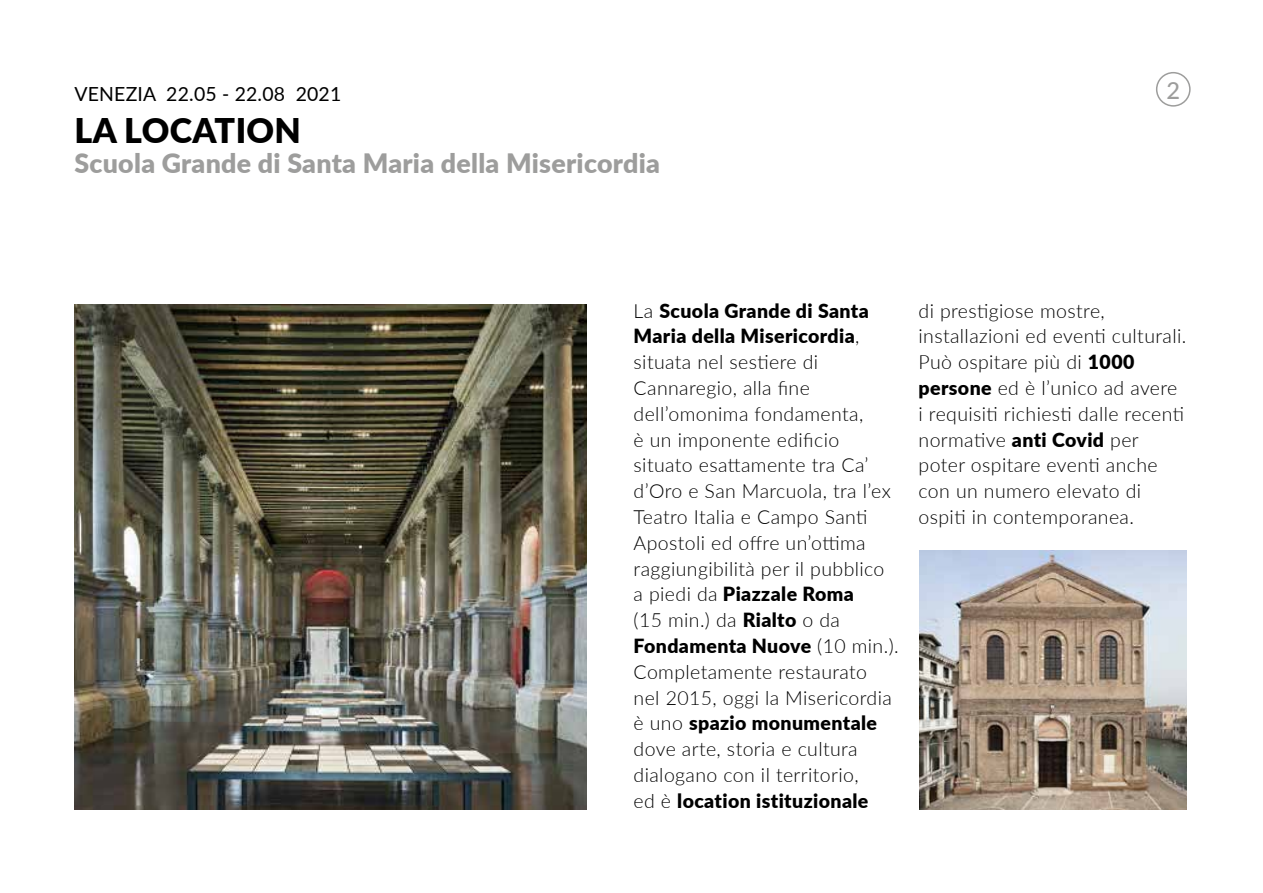
<style>
.page{position:relative;width:1263px;height:893px;background:#fff}
.page>*{position:absolute;margin:0;border:0;box-sizing:border-box;transform-origin:0 0}
.t1{font:900 34.05px "Lato";letter-spacing:.01em;color:#000}
.t2{font:900 26.7px "Lato";letter-spacing:.01em;color:#9d9d9c}
.t3{font:500 23.55px "Lato";color:#9d9d9c}
.t4{font:300 19.5px/25.8px "Lato";letter-spacing:.02em;color:#000}
.t5{font:19.5px "Lato";letter-spacing:.01em;color:#000}
.s1{font-weight:900}
</style>
<div class="page">
<img style="left:74px;top:304px;width:513px;height:505px">
<img style="left:919px;top:551px;width:267px;height:258px">
<div style="left:1156px;top:72px;width:34px;height:35px;border:2px solid #9d9d9c;border-radius:50%"></div>
<p class="t5" style="left:74px;top:80px;width:268px">VENEZIA 22.05 - 22.08 2021</p>
<p class="t3" style="left:1166px;top:73px;width:15px">2</p>
<h1 class="t1" style="left:74px;top:105px;width:228px">LA LOCATION</h1>
<h2 class="t2" style="left:74px;top:143px;width:587px">Scuola Grande di Santa Maria della Misericordia</h2>
<p class="t4" style="left:634px;top:297px;width:266px">La <span class="s1">Scuola Grande di Santa<br>Maria della Misericordia</span>, situata nel sestiere di<br>Cannaregio, alla fine dell’omonima fondamenta,<br>è un imponente edificio situato esattamente tra Ca’ d’Oro e San Marcuola, tra l’ex<br>Teatro Italia e Campo Santi<br>Apostoli ed offre un’ottima raggiungibilità per il pubblico a piedi da <span class="s1">Piazzale Roma<br></span>(15 min.) da <span class="s1">Rialto</span> o da<br><span class="s1">Fondamenta Nuove</span> (10 min.).<br>Completamente restaurato<br>nel 2015, oggi la Misericordia è uno <span class="s1">spazio monumentale </span>dove arte, storia e cultura dialogano con il territorio,<br>ed è <span class="s1">location istituzionale</span></p>
<p class="t4" style="left:918px;top:297px;width:269px">di prestigiose mostre, installazioni ed eventi culturali.<br>Può ospitare più di <span class="s1">1000 persone</span> ed è l’unico ad avere i requisiti richiesti dalle recenti normative <span class="s1">anti Covid</span> per poter ospitare eventi anche con un numero elevato di ospiti in contemporanea.</p>
</div>
